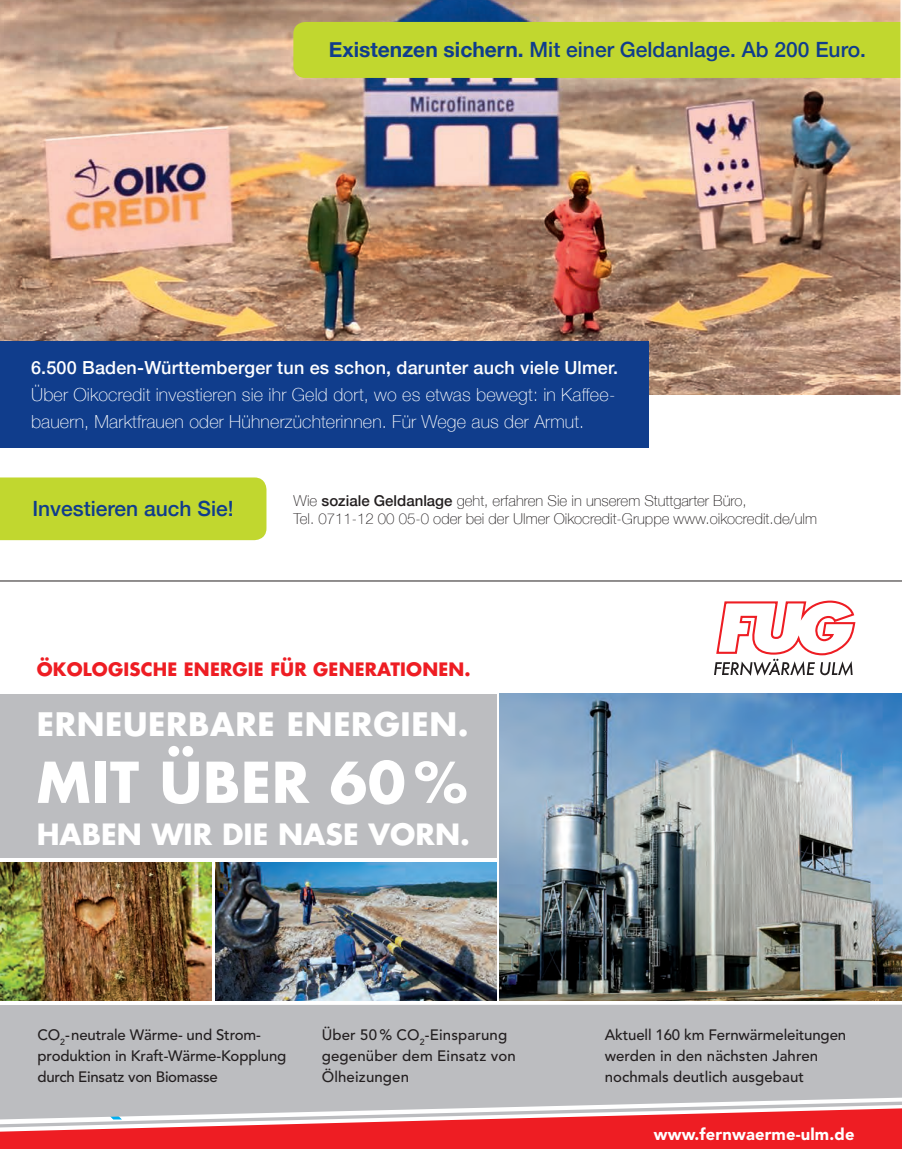
<style>
.page{position:relative;width:902px;height:1149px;background:#fff}
.page>*{position:absolute;margin:0;border:0;box-sizing:border-box;transform-origin:0 0}
.t1{font:700 54.75px "Futura";letter-spacing:.015em;color:#fff}
.t2{font:700 31.5px "Futura";letter-spacing:.02em;color:#fff}
.t3{font:700 28.5px "Futura";color:#fff}
.t4{font:500 21px "Helvetica Neue";color:#103d8c}
.t5{font:100 18px/27px "Helvetica Neue";letter-spacing:.01em;color:#fff}
.t6{font:700 18px "Futura";letter-spacing:.01em;color:#ee1d23}
.t7{font:900 16.5px "Avenir";letter-spacing:.01em;color:#fff}
.t8{font:500 15px/21px "Avenir";letter-spacing:-.01em;color:#231f20}
.t9{font:100 15px/18px "Helvetica Neue";color:#231f20}
.t10{font:500 15px/21px "Avenir";letter-spacing:.01em;color:#231f20}
.s1{font-weight:700}
.s2{font-weight:500}
</style>
<div class="page">
<img style="left:0;top:0;width:901px;height:541px">
<svg style="left:714px;top:600px;width:142px;height:75px"></svg>
<div style="left:0;top:693px;width:496px;height:164px;background:#bcbdc0"></div>
<div style="left:0;top:1004px;width:901px;height:88px;background:#bcbdc0"></div>
<img style="left:215px;top:862px;width:281px;height:138px">
<img style="left:0;top:862px;width:211px;height:138px">
<img style="left:500px;top:693px;width:401px;height:307px">
<svg style="left:0;top:1092px;width:902px;height:57px;background:#de7579"></svg>
<hr style="left:0;top:580px;width:901px;height:1px;background:#231f20">
<p class="t4" style="left:329px;top:33px;width:538px"><span class="s1">Existenzen sichern.</span> Mit einer Geldanlage. Ab 200 Euro.</p>
<p class="t5" style="left:31px;top:354px;width:588px"><span class="s2">6.500 Baden-Württemberger tun es schon, darunter auch viele Ulmer.<br></span>Über Oikocredit investieren sie ihr Geld dort, wo es etwas bewegt: in Kaffee&shy;bauern, Marktfrauen oder Hühnerzüchterinnen. Für Wege aus der Armut.</p>
<p class="t4" style="left:32px;top:491px;width:203px">Investieren auch Sie!</p>
<p class="t9" style="left:293px;top:491px;width:525px">Wie <span class="s2">soziale Geldanlage</span> geht, erfahren Sie in unserem Stuttgarter Büro,<br>Tel. 0711-12 00 05-0 oder bei der Ulmer Oikocredit-Gruppe www.oikocredit.de/ulm</p>
<p class="t6" style="left:37px;top:656px;width:435px">ÖKOLOGISCHE ENERGIE FÜR GENERATIONEN.</p>
<p class="t2" style="left:37px;top:702px;width:433px">ERNEUERBARE ENERGIEN.</p>
<p class="t1" style="left:37px;top:744px;width:432px">MIT ÜBER 60 %</p>
<p class="t3" style="left:37px;top:813px;width:434px">HABEN WIR DIE NASE VORN.</p>
<p class="t8" style="left:38px;top:1023px;width:250px">CO<sub>2</sub>-neutrale Wärme- und Strom&shy;produktion in Kraft-Wärme-Kopplung durch Einsatz von Biomasse</p>
<p class="t10" style="left:322px;top:1023px;width:195px">Über 50 % CO<sub>2</sub>-Einsparung gegenüber dem Einsatz von<br>Ölheizungen</p>
<p class="t8" style="left:604px;top:1023px;width:243px">Aktuell 160 km Fernwärmeleitungen werden in den nächsten Jahren nochmals deutlich ausgebaut</p>
<p class="t7" style="left:653px;top:1123px;width:202px">www.fernwaerme-ulm.de</p>
</div>
